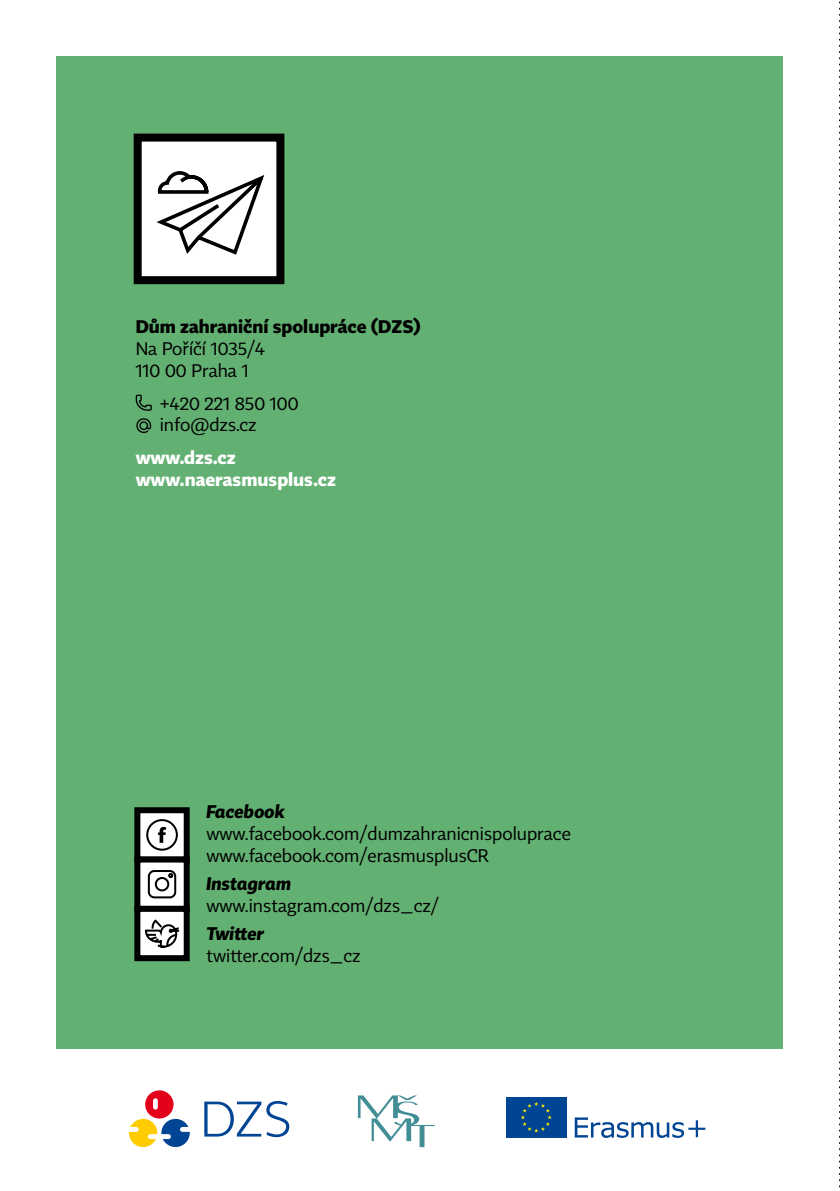
<style>
.page{position:relative;width:840px;height:1191px;background:#fff}
.page>*{position:absolute;margin:0;border:0;box-sizing:border-box;transform-origin:0 0}
.t1{font:18px/21.6px "Tabac Sans";color:#000}
.t2{font:700 18px/21.6px "Tabac Sans";color:#fff}
.t3{font:700 18px "Tabac Sans";color:#000}
.t4{font:italic 700 18px "Tabac Sans";color:#000}
</style>
<div class="page">
<div style="left:57px;top:57px;width:725px;height:992px;background:#63b073"></div>
<div style="left:134px;top:807px;width:56px;height:55px;background:#fff;border:6px solid #000"></div>
<div style="left:134px;top:856px;width:56px;height:56px;background:#fff;border:6px solid #000"></div>
<div style="left:134px;top:906px;width:56px;height:55px;background:#fff;border:6px solid #000"></div>
<svg style="left:136px;top:394px;width:16px;height:17px"></svg>
<svg style="left:136px;top:418px;width:15px;height:15px"></svg>
<svg style="left:145px;top:919px;width:35px;height:29px"></svg>
<div style="left:148px;top:870px;width:28px;height:28px;border:2px solid #000;border-radius:5px"></div>
<div style="left:155px;top:877px;width:14px;height:14px;border:2px solid #000;border-radius:50%"></div>
<svg style="left:168px;top:873px;width:5px;height:5px"></svg>
<div style="left:146px;top:819px;width:32px;height:31px;border:2px solid #000;border-radius:50%"></div>
<svg style="left:158px;top:827px;width:8px;height:16px"></svg>
<div style="left:134px;top:134px;width:150px;height:150px;background:#fff;border:8px solid #000"></div>
<svg style="left:156px;top:171px;width:109px;height:84px"></svg>
<svg style="left:358px;top:1095px;width:76px;height:52px"></svg>
<svg style="left:574px;top:1117px;width:131px;height:21px"></svg>
<div style="left:506px;top:1097px;width:60px;height:40px;background:#004494"></div>
<svg style="left:521px;top:1102px;width:30px;height:30px"></svg>
<svg style="left:129px;top:1090px;width:61px;height:57px"></svg>
<svg style="left:204px;top:1101px;width:85px;height:36px"></svg>
<svg style="left:839px;top:1px;width:1px;height:1187px"></svg>
<p class="t3" style="left:136px;top:316px;width:286px">Dům zahraniční spolupráce (DZS)</p>
<p class="t1" style="left:136px;top:338px;width:131px">Na Poříčí 1035/4<br>110 00 Praha 1</p>
<p class="t1" style="left:160px;top:392px;width:140px">+420 221 850 100 info@dzs.cz</p>
<p class="t2" style="left:136px;top:447px;width:202px">www.dzs.cz www.naerasmusplus.cz</p>
<p class="t4" style="left:206px;top:800px;width:80px">Facebook</p>
<p class="t1" style="left:206px;top:823px;width:366px">www.facebook.com/dumzahranicnispoluprace www.facebook.com/erasmusplusCR</p>
<p class="t4" style="left:206px;top:872px;width:86px">Instagram</p>
<p class="t1" style="left:206px;top:894px;width:234px">www.instagram.com/dzs_cz/</p>
<p class="t4" style="left:206px;top:922px;width:59px">Twitter</p>
<p class="t1" style="left:206px;top:944px;width:155px">twitter.com/dzs_cz</p>
</div>
